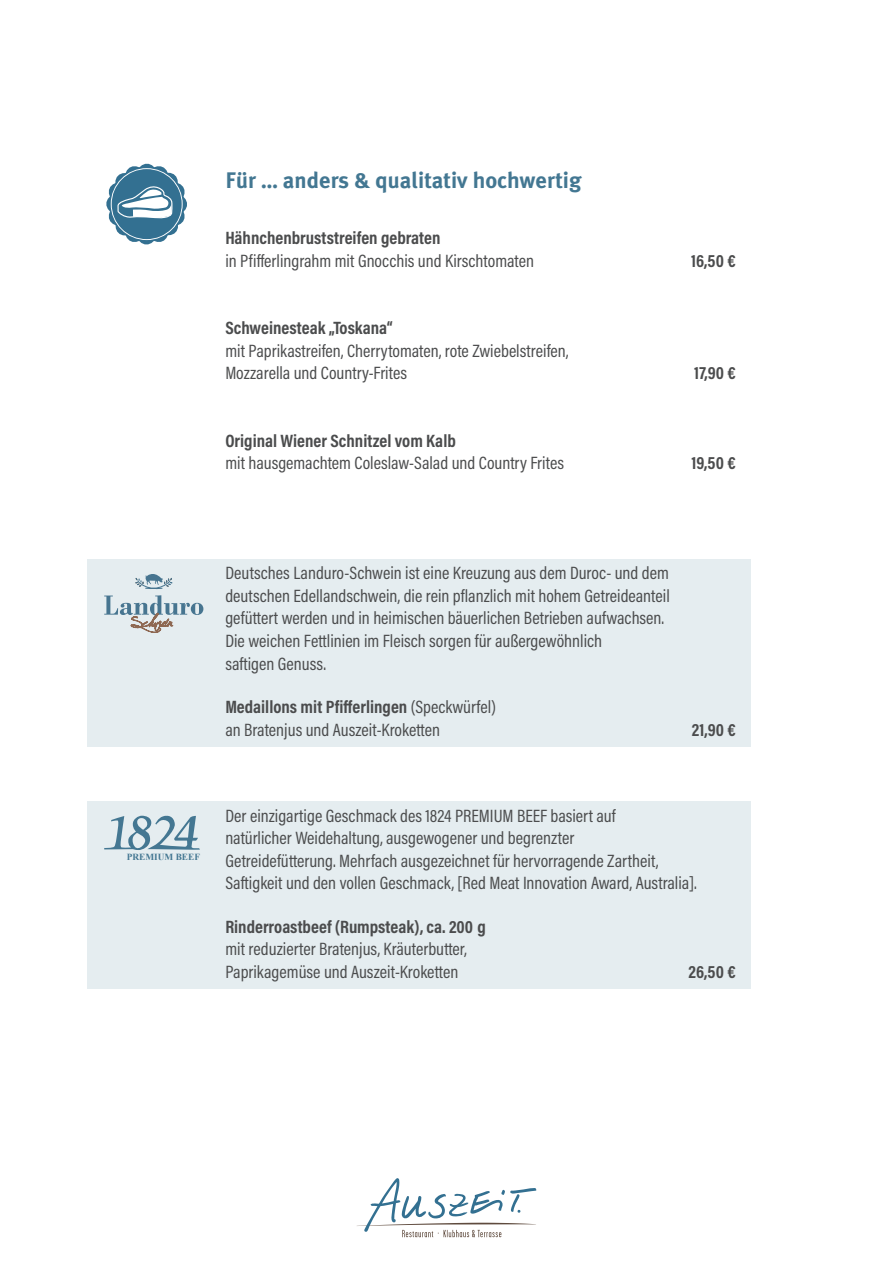
<style>
.page{position:relative;width:893px;height:1263px;background:#fff}
.page>*{position:absolute;margin:0;border:0;box-sizing:border-box;transform-origin:0 0}
.t1{font:700 22.5px "Meta Plus";color:#437792}
.t2{font:18px/22.5px "Acumin Pro Cond";color:#4b4c4d}
.t3{font:700 18px "Acumin Pro Cond";color:#4b4c4d}
.t4{font:700 9.3px "Times New Roman";color:#447792}
.s1{font-weight:700}
</style>
<div class="page">
<svg style="left:357px;top:1178px;width:179px;height:59px"></svg>
<div style="left:87px;top:559px;width:663px;height:187px;background:#e5edf0"></div>
<div style="left:87px;top:801px;width:663px;height:187px;background:#e5edf0"></div>
<svg style="left:104px;top:574px;width:99px;height:59px"></svg>
<svg style="left:104px;top:815px;width:96px;height:35px"></svg>
<svg style="left:106px;top:164px;width:81px;height:80px"></svg>
<p class="t1" style="left:225px;top:167px;width:358px">Für … anders &amp; qualitativ hochwertig</p>
<p class="t3" style="left:225px;top:226px;width:217px">Hähnchenbruststreifen gebraten</p>
<p class="t2" style="left:225px;top:249px;width:310px">in Pfifferlingrahm mit Gnocchis und Kirschtomaten</p>
<p class="t3" style="left:691px;top:248px;width:46px">16,50 €</p>
<p class="t3" style="left:225px;top:316px;width:169px">Schweinesteak „Toskana“</p>
<p class="t2" style="left:225px;top:339px;width:345px">mit Paprikastreifen, Cherrytomaten, rote Zwiebelstreifen,<br>Mozzarella und Country-Frites</p>
<p class="t3" style="left:694px;top:361px;width:43px">17,90 €</p>
<p class="t3" style="left:225px;top:428px;width:232px">Original Wiener Schnitzel vom Kalb</p>
<p class="t2" style="left:225px;top:451px;width:340px">mit hausgemachtem Coleslaw-Salad und Country Frites</p>
<p class="t3" style="left:691px;top:451px;width:46px">19,50 €</p>
<p class="t2" style="left:225px;top:562px;width:446px">Deutsches Landuro-Schwein ist eine Kreuzung aus dem Duroc- und dem deutschen Edellandschwein, die rein pflanzlich mit hohem Getreideanteil gefüttert werden und in heimischen bäuerlichen Betrieben aufwachsen.<br>Die weichen Fettlinien im Fleisch sorgen für außergewöhnlich<br>saftigen Genuss.</p>
<p class="t2" style="left:225px;top:695px;width:272px"><span class="s1">Medaillons mit Pfifferlingen</span> (Speckwürfel) an Bratenjus und Auszeit-Kroketten</p>
<p class="t3" style="left:692px;top:718px;width:45px">21,90 €</p>
<p class="t4" style="left:127px;top:850px;width:75px">PREMIUM BEEF</p>
<p class="t2" style="left:225px;top:804px;width:473px">Der einzigartige Geschmack des 1824 PREMIUM BEEF basiert auf<br>natürlicher Weidehaltung, ausgewogener und begrenzter<br>Getreidefütterung. Mehrfach ausgezeichnet für hervorragende Zartheit, Saftigkeit und den vollen Geschmack, [Red Meat Innovation Award, Australia].</p>
<p class="t3" style="left:225px;top:915px;width:262px">Rinderroastbeef (Rumpsteak), ca. 200 g</p>
<p class="t2" style="left:225px;top:937px;width:243px">mit reduzierter Bratenjus, Kräuterbutter,<br>Paprikagemüse und Auszeit-Kroketten</p>
<p class="t3" style="left:689px;top:960px;width:49px">26,50 €</p>
</div>
